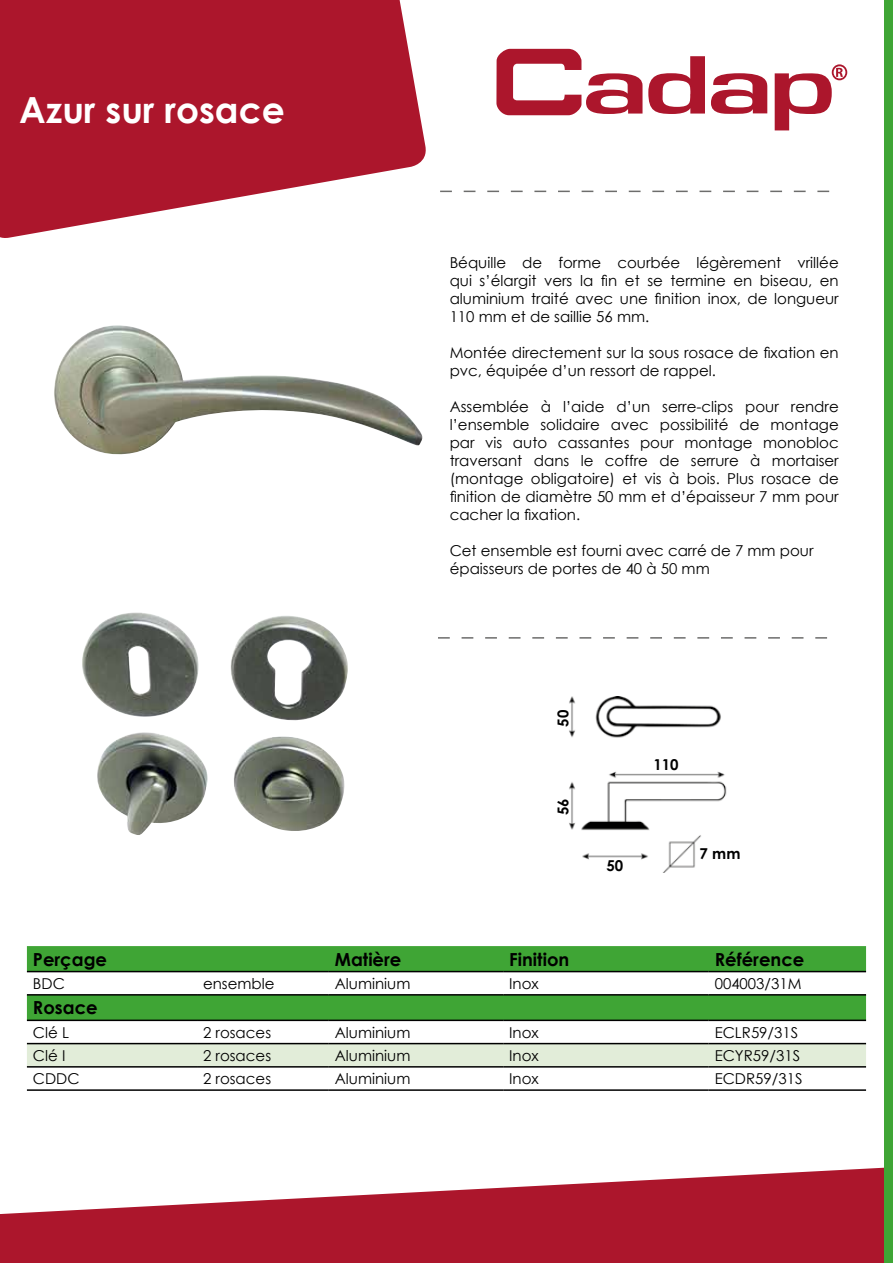
<style>
.page{position:relative;width:893px;height:1263px;background:#fff}
.page>*{position:absolute;margin:0;border:0;box-sizing:border-box;transform-origin:0 0}
.t1{font:700 36px "Century Gothic";color:#fff}
.t2{font:700 18px "Century Gothic";color:#000}
.t3{font:15px/18px "Century Gothic";color:#000;text-align:justify}
.t4{font:700 15px "Century Gothic";color:#000}
</style>
<div class="page">
<svg style="left:0;top:1167px;width:884px;height:96px;fill:#ac162c"></svg>
<svg style="left:0;top:0;width:426px;height:238px;fill:#ac162c"></svg>
<svg style="left:496px;top:49px;width:146px;height:66px"></svg>
<svg style="left:648px;top:56px;width:57px;height:58px"></svg>
<svg style="left:711px;top:73px;width:56px;height:41px"></svg>
<svg style="left:775px;top:64px;width:72px;height:66px"></svg>
<svg style="left:27px;top:946px;width:839px;height:73px;fill:#3fa535"></svg>
<div style="left:27px;top:1044px;width:839px;height:22px;background:#e2edd9"></div>
<hr style="left:27px;top:971px;width:170px;height:1px;background:#000">
<hr style="left:197px;top:971px;width:132px;height:1px;background:#000">
<hr style="left:329px;top:971px;width:174px;height:1px;background:#000">
<hr style="left:503px;top:971px;width:206px;height:1px;background:#000">
<hr style="left:709px;top:971px;width:157px;height:1px;background:#000">
<hr style="left:27px;top:994px;width:170px;height:1px;background:#000">
<hr style="left:197px;top:994px;width:132px;height:1px;background:#000">
<hr style="left:329px;top:994px;width:174px;height:1px;background:#000">
<hr style="left:503px;top:994px;width:206px;height:1px;background:#000">
<hr style="left:709px;top:994px;width:157px;height:1px;background:#000">
<hr style="left:27px;top:1019px;width:170px;height:2px;background:#000">
<hr style="left:197px;top:1019px;width:132px;height:2px;background:#000">
<hr style="left:329px;top:1019px;width:174px;height:2px;background:#000">
<hr style="left:503px;top:1019px;width:206px;height:2px;background:#000">
<hr style="left:709px;top:1019px;width:157px;height:2px;background:#000">
<hr style="left:27px;top:1043px;width:170px;height:1px;background:#000">
<hr style="left:197px;top:1043px;width:132px;height:1px;background:#000">
<hr style="left:329px;top:1043px;width:174px;height:1px;background:#000">
<hr style="left:503px;top:1043px;width:206px;height:1px;background:#000">
<hr style="left:709px;top:1043px;width:157px;height:1px;background:#000">
<hr style="left:27px;top:1066px;width:170px;height:1px;background:#000">
<hr style="left:197px;top:1066px;width:132px;height:1px;background:#000">
<hr style="left:329px;top:1066px;width:174px;height:1px;background:#000">
<hr style="left:503px;top:1066px;width:206px;height:1px;background:#000">
<hr style="left:709px;top:1066px;width:157px;height:1px;background:#000">
<hr style="left:27px;top:1089px;width:170px;height:2px;background:#000">
<hr style="left:197px;top:1089px;width:132px;height:2px;background:#000">
<hr style="left:329px;top:1089px;width:174px;height:2px;background:#000">
<hr style="left:503px;top:1089px;width:206px;height:2px;background:#000">
<hr style="left:709px;top:1089px;width:157px;height:2px;background:#000">
<img style="left:54px;top:325px;width:369px;height:130px">
<svg style="left:440px;top:191px;width:389px;height:1px"></svg>
<svg style="left:438px;top:637px;width:389px;height:2px"></svg>
<img style="left:82px;top:612px;width:266px;height:223px">
<div style="left:884px;top:0;width:9px;height:1263px;background:#3fa535"></div>
<img style="left:569px;top:696px;width:158px;height:176px">
<h1 class="t1" style="left:19px;top:82px;width:267px">Azur sur rosace</h1>
<p class="t3" style="left:450px;top:253px;width:391px">Béquille de forme courbée légèrement vrillée qui s’élargit vers la fin et se termine en biseau, en aluminium traité avec une finition inox, de longueur 110 mm et de saillie 56 mm.</p>
<p class="t3" style="left:450px;top:343px;width:391px">Montée directement sur la sous rosace de fixation en pvc, équipée d’un ressort de rappel.</p>
<p class="t3" style="left:450px;top:397px;width:391px">Assemblée à l’aide d’un serre-clips pour rendre l’ensemble solidaire avec possibilité de montage par vis auto cassantes pour montage monobloc traversant dans le coffre de serrure à mortaiser (montage obligatoire) et vis à bois. Plus rosace de finition de diamètre 50 mm et d’épaisseur 7 mm pour cacher la fixation.</p>
<p class="t3" style="left:450px;top:541px;width:365px">Cet ensemble est fourni avec carré de 7 mm pour épaisseurs de portes de 40 à 50 mm</p>
<p class="t4" style="left:552px;top:727px;width:18px;rotate:-90deg">50</p>
<p class="t4" style="left:552px;top:815px;width:18px;rotate:-90deg">56</p>
<p class="t4" style="left:606px;top:854px;width:18px">50</p>
<p class="t4" style="left:653px;top:753px;width:27px">110</p>
<p class="t4" style="left:700px;top:842px;width:42px">7 mm</p>
<p class="t2" style="left:33px;top:945px;width:76px">Perçage</p>
<p class="t2" style="left:335px;top:945px;width:68px">Matière</p>
<p class="t2" style="left:509px;top:945px;width:62px">Finition</p>
<p class="t2" style="left:715px;top:945px;width:91px">Référence</p>
<p class="t3" style="left:33px;top:974px;width:33px">BDC</p>
<p class="t3" style="left:203px;top:974px;width:73px">ensemble</p>
<p class="t3" style="left:335px;top:974px;width:77px">Aluminium</p>
<p class="t3" style="left:509px;top:974px;width:31px">Inox</p>
<p class="t3" style="left:715px;top:974px;width:88px">004003/31M</p>
<p class="t2" style="left:33px;top:994px;width:66px">Rosace</p>
<p class="t3" style="left:33px;top:1023px;width:38px">Clé L</p>
<p class="t3" style="left:203px;top:1023px;width:70px">2 rosaces</p>
<p class="t3" style="left:335px;top:1023px;width:77px">Aluminium</p>
<p class="t3" style="left:509px;top:1023px;width:31px">Inox</p>
<p class="t3" style="left:715px;top:1023px;width:85px">ECLR59/31S</p>
<p class="t3" style="left:33px;top:1046px;width:34px">Clé I</p>
<p class="t3" style="left:203px;top:1046px;width:70px">2 rosaces</p>
<p class="t3" style="left:335px;top:1046px;width:77px">Aluminium</p>
<p class="t3" style="left:509px;top:1046px;width:31px">Inox</p>
<p class="t3" style="left:715px;top:1046px;width:87px">ECYR59/31S</p>
<p class="t3" style="left:33px;top:1069px;width:48px">CDDC</p>
<p class="t3" style="left:203px;top:1069px;width:70px">2 rosaces</p>
<p class="t3" style="left:335px;top:1069px;width:77px">Aluminium</p>
<p class="t3" style="left:509px;top:1069px;width:31px">Inox</p>
<p class="t3" style="left:715px;top:1069px;width:89px">ECDR59/31S</p>
</div>
